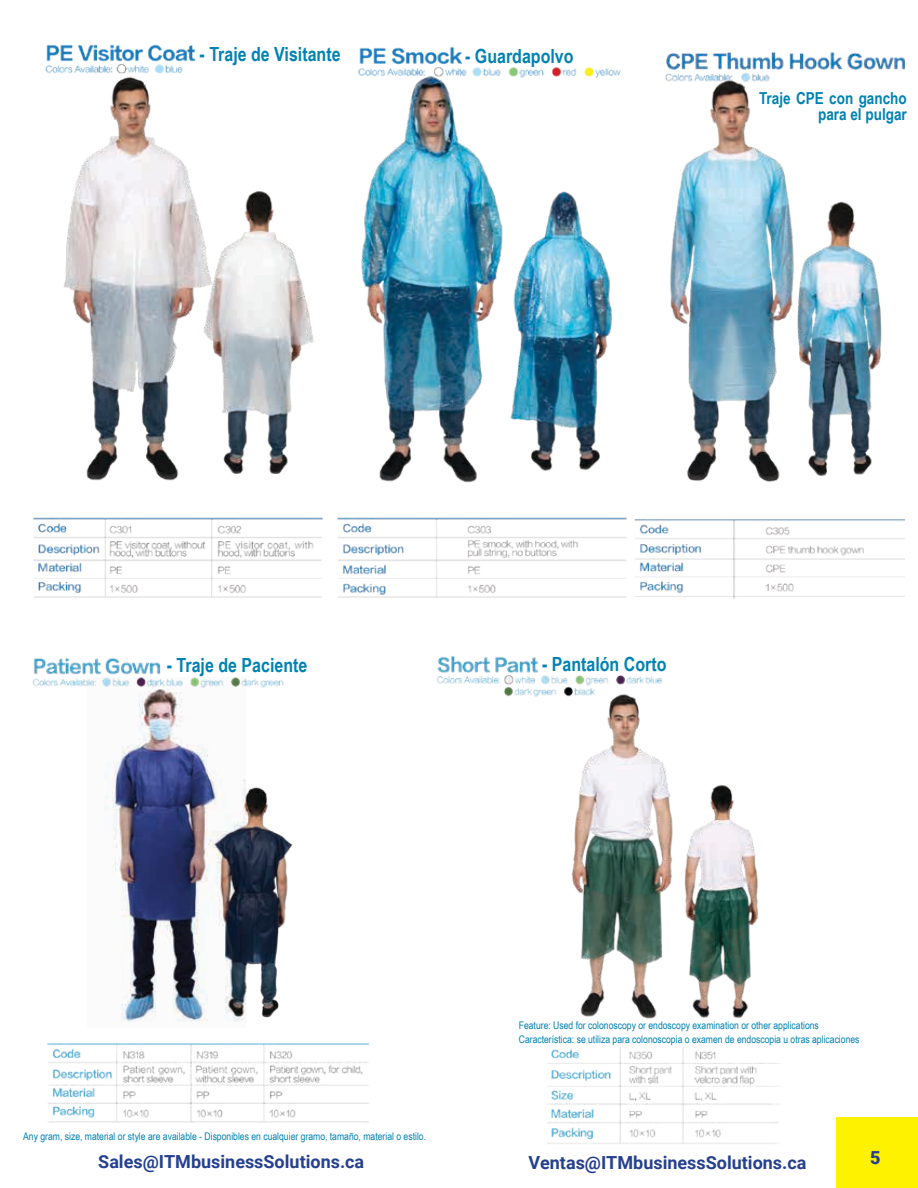
<style>
.page{position:relative;width:918px;height:1188px;background:#fff}
.page>*{position:absolute;margin:0;border:0;box-sizing:border-box;transform-origin:0 0}
.t1{font:700 19.5px "Arial Narrow";color:#0082b2}
.t2{font:700 18px "Roboto";color:#25408f}
.t3{font:900 18px "Roboto";color:#25408f}
.t4{font:700 16.5px/16.5px "Arial Narrow";color:#0082b2;text-align:right}
.t5{font:10.5px/13.5px "Arial Narrow";color:#0082b2}
</style>
<div class="page">
<img style="left:32px;top:69px;width:592px;height:529px">
<img style="left:624px;top:83px;width:280px;height:516px">
<img style="left:665px;top:52px;width:240px;height:31px">
<img style="left:46px;top:44px;width:578px;height:34px">
<img style="left:104px;top:689px;width:189px;height:328px">
<img style="left:47px;top:1017px;width:323px;height:106px">
<img style="left:32px;top:658px;width:252px;height:31px">
<img style="left:571px;top:700px;width:188px;height:318px">
<img style="left:547px;top:1018px;width:233px;height:126px">
<img style="left:437px;top:656px;width:225px;height:44px">
<div style="left:519px;top:1022px;width:356px;height:25px;background:#fff"></div>
<div style="left:836px;top:1117px;width:82px;height:71px;background:#fff200"></div>
<h1 class="t1" style="left:200px;top:39px;width:143px">- Traje de Visitante</h1>
<h1 class="t1" style="left:465px;top:41px;width:110px">- Guardapolvo</h1>
<h3 class="t4" style="left:759px;top:89px;width:149px">Traje CPE con gancho para el pulgar</h3>
<h1 class="t1" style="left:167px;top:651px;width:142px">- Traje de Paciente</h1>
<h1 class="t1" style="left:542px;top:650px;width:126px">- Pantalón Corto</h1>
<p class="t5" style="left:23px;top:1129px;width:404px">Any gram, size, material or style are available - Disponibles en cualquier gramo, tamaño, material o estilo.</p>
<p class="t5" style="left:519px;top:1018px;width:342px">Feature: Used for colonoscopy or endoscopy examination or other applications<br>Característica: se utiliza para colonoscopia o examen de endoscopia u otras aplicaciones</p>
<h2 class="t2" style="left:98px;top:1149px;width:268px">Sales@ITMbusinessSolutions.ca</h2>
<h2 class="t2" style="left:528px;top:1150px;width:280px">Ventas@ITMbusinessSolutions.ca</h2>
<h2 class="t3" style="left:870px;top:1145px;width:12px">5</h2>
</div>
